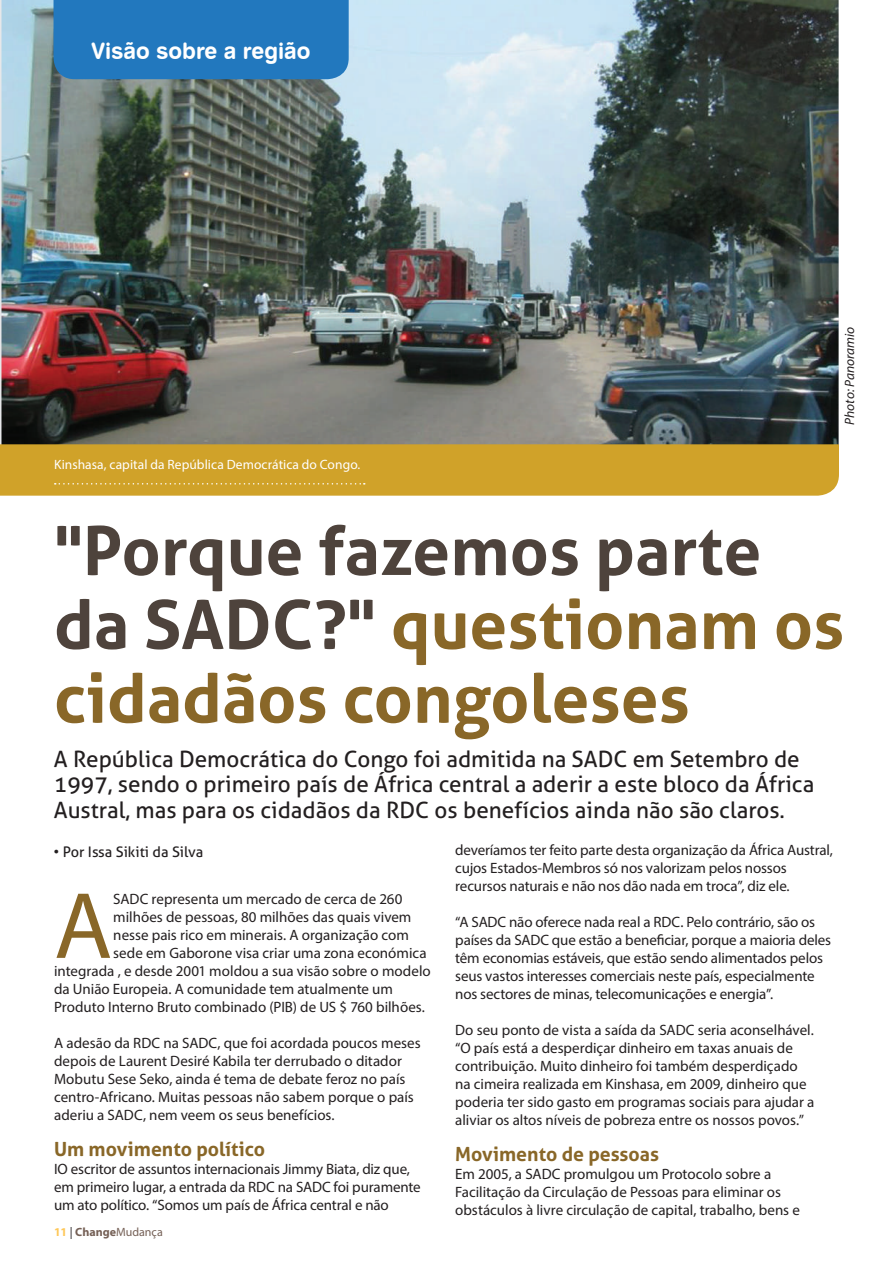
<style>
.page{position:relative;width:893px;height:1263px;background:#fff}
.page>*{position:absolute;margin:0;border:0;box-sizing:border-box;transform-origin:0 0}
.t1{font:95.1px "Myriad Pro";color:#896728}
.t2{font:700 67.65px/73.8px "Aller";color:#896728}
.t3{font:22.5px/25.5px "Aller";color:#231f20}
.t4{font:22.5px "Swiss 721 BT Bold Rounded";color:#fff}
.t5{font:700 19.5px "Aller";color:#896728}
.t6{font:15px/18px "Myriad Pro";letter-spacing:-.005em;color:#231f20}
.t7{font:14.55px "Aller";color:#231f20}
.t8{font:13.5px "Myriad Pro";letter-spacing:.005em;color:#fff}
.t9{font:italic 13.5px "Myriad Pro";color:#231f20}
.t10{font:12px "Myriad Pro";color:#756056}
.s1{color:#4e433c}
.s2{font-weight:700;color:#fec757}
.s3{color:#231f20}
.s4{font-weight:700}
</style>
<div class="page">
<img style="left:2px;top:0;width:836px;height:444px">
<div style="left:54px;top:0;width:295px;height:79px;background:#2278be"></div>
<div style="left:0;top:444px;width:839px;height:52px;background:#d0a229"></div>
<h3 class="t4" style="left:92px;top:37px;width:220px">Visão sobre a região</h3>
<p class="t8" style="left:54px;top:456px;width:308px">Kinshasa, capital da República Democrática do Congo.</p>
<p class="t9" style="left:841px;top:424px;width:99px;rotate:-90deg">Photo: Panoramio</p>
<h2 class="t2" style="left:54px;top:514px;width:792px"><span class="s1">"Porque fazemos parte da SADC?"</span> questionam os cidadãos congoleses</h2>
<h3 class="t3" style="left:54px;top:746px;width:762px">A República Democrática do Congo foi admitida na SADC em Setembro de<br>1997, sendo o primeiro país de África central a aderir a este bloco da África<br>Austral, mas para os cidadãos da RDC os benefícios ainda não são claros.</h3>
<p class="t7" style="left:53px;top:843px;width:152px">• Por Issa Sikiti da Silva</p>
<h1 class="t1" style="left:54px;top:867px;width:60px">A</h1>
<p class="t6" style="left:113px;top:889px;width:291px">SADC representa um mercado de cerca de 260</p>
<p class="t6" style="left:455px;top:841px;width:379px">deveríamos ter feito parte desta organização da África Austral, cujos Estados-Membros só nos valorizam pelos nossos recursos naturais e não nos dão nada em troca”, diz ele.</p>
<p class="t6" style="left:455px;top:913px;width:378px">“A SADC não oferece nada real a RDC. Pelo contrário, são os países da SADC que estão a beneficiar, porque a maioria deles têm economias estáveis, que estão sendo alimentados pelos seus vastos interesses comerciais neste país, especialmente nos sectores de minas, telecomunicações e energia”.</p>
<p class="t6" style="left:455px;top:1021px;width:361px">Do seu ponto de vista a saída da SADC seria aconselhável. “O país está a desperdiçar dinheiro em taxas anuais de contribuição. Muito dinheiro foi também desperdiçado na cimeira realizada em Kinshasa, em 2009, dinheiro que poderia ter sido gasto em programas sociais para ajudar a aliviar os altos níveis de pobreza entre os nossos povos.”</p>
<h3 class="t5" style="left:455px;top:1142px;width:205px">Movimento de pessoas</h3>
<p class="t6" style="left:455px;top:1165px;width:346px">Em 2005, a SADC promulgou um Protocolo sobre a<br>Facilitação da Circulação de Pessoas para eliminar os obstáculos à livre circulação de capital, trabalho, bens e</p>
<p class="t6" style="left:113px;top:907px;width:300px">milhões de pessoas, 80 milhões das quais vivem</p>
<p class="t6" style="left:113px;top:925px;width:297px">nesse pais rico em minerais. A organização com</p>
<p class="t6" style="left:113px;top:943px;width:315px">sede em Gaborone visa criar uma zona económica</p>
<p class="t6" style="left:54px;top:961px;width:378px">integrada , e desde 2001 moldou a sua visão sobre o modelo</p>
<p class="t6" style="left:54px;top:979px;width:340px">da União Europeia. A comunidade tem atualmente um</p>
<p class="t6" style="left:54px;top:997px;width:372px">Produto Interno Bruto combinado (PIB) de US $ 760 bilhões.</p>
<p class="t6" style="left:54px;top:1033px;width:368px">A adesão da RDC na SADC, que foi acordada poucos meses depois de Laurent Desiré Kabila ter derrubado o ditador Mobutu Sese Seko, ainda é tema de debate feroz no país centro-Africano. Muitas pessoas não sabem porque o país aderiu a SADC, nem veem os seus benefícios.</p>
<h3 class="t5" style="left:54px;top:1137px;width:213px">Um movimento político</h3>
<p class="t6" style="left:54px;top:1159px;width:368px">IO escritor de assuntos internacionais Jimmy Biata, diz que, em primeiro lugar, a entrada da RDC na SADC foi puramente um ato político. “Somos um país de África central e não</p>
<p class="t10" style="left:54px;top:1224px;width:110px"><span class="s2">11</span> <span class="s3">|</span> <span class="s4">Change</span>Mudança</p>
</div>
